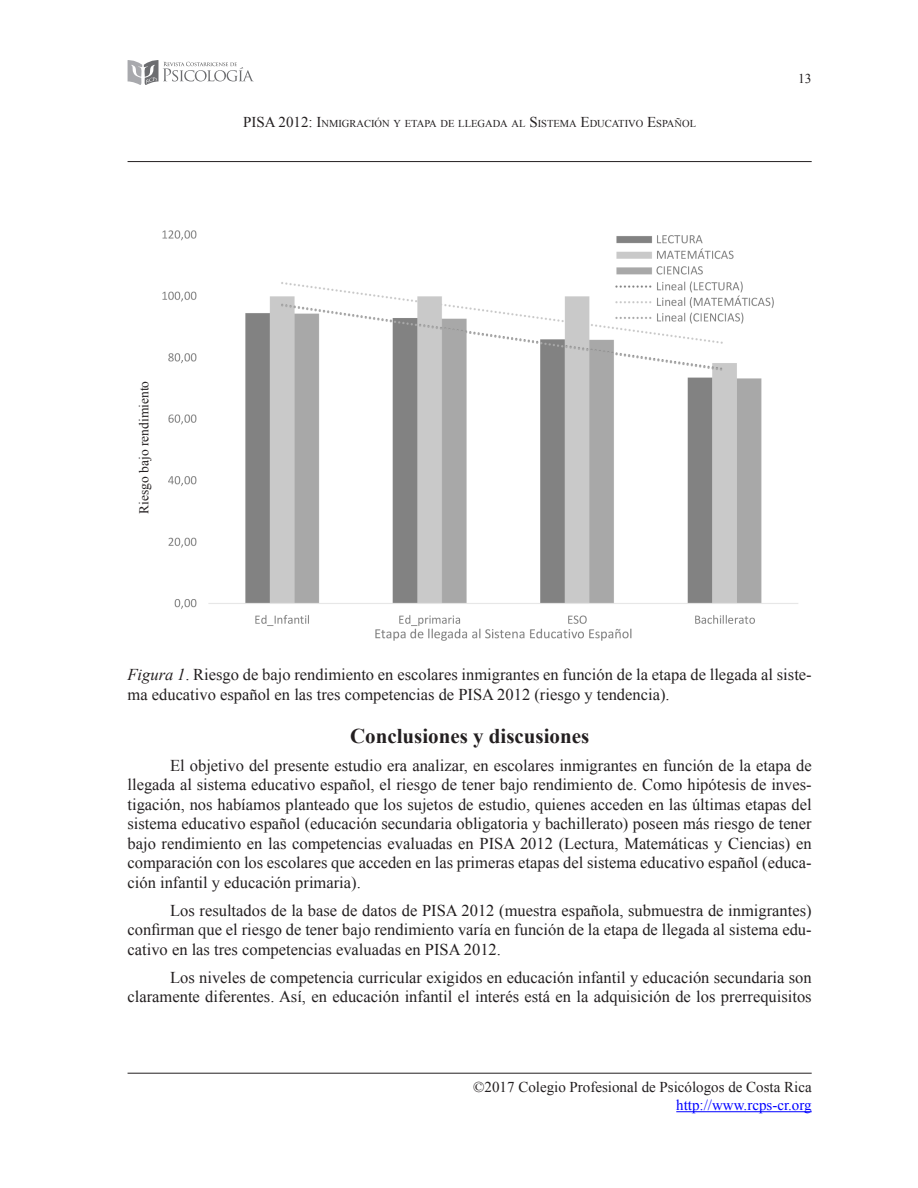
<style>
.page{position:relative;width:918px;height:1188px;background:#fff}
.page>*{position:absolute;margin:0;border:0;box-sizing:border-box;transform-origin:0 0}
._8_Titulo_secundario{font:700 21px "Times New Roman";color:#231f20}
._1_Contenido{font:16.5px/19.5px "Times New Roman";color:#231f20;text-align:justify}
.t1{font:15px "Times New Roman";color:#231f20}
.t2{font:15px "Times New Roman";color:#00f}
._14_Pie_de_tabla{font:13.5px "Times New Roman";color:#231f20}
.t3{font:10.5px "Times New Roman";color:#231f20}
.s1{font-size:15px}
.s2{font-style:italic}
</style>
<div class="page">
<hr style="left:676px;top:1111px;width:136px;height:1px;background:#00f">
<hr style="left:128px;top:161px;width:684px;height:1px;background:#231f20">
<hr style="left:128px;top:1073px;width:684px;height:1px;background:#231f20">
<svg style="left:128px;top:60px;width:126px;height:25px"></svg>
<img style="left:162px;top:230px;width:636px;height:411px">
<p class="t3" style="left:243px;top:117px;width:182px"><span class="s1">PISA 2012: I</span>NMIGRACIÓN Y ETAPA</p>
<p class="t3" style="left:441px;top:117px;width:257px">DE LLEGADA AL <span class="s1">S</span>IS TEMA <span class="s1">E</span>DUCATIVO <span class="s1">E</span>SPAÑOL</p>
<p class="_14_Pie_de_tabla" style="left:135px;top:514px;width:134px;rotate:-90deg">Riesgo bajo rendimiento</p>
<p class="_14_Pie_de_tabla" style="left:798px;top:70px;width:15px">13</p>
<p class="_1_Contenido" style="left:128px;top:665px;width:686px"><span class="s2">Figura 1</span>. Riesgo de bajo rendimiento en escolares inmigrantes en función de la etapa de llegada al siste&shy;ma educativo español en las tres competencias de PISA 2012 (riesgo y tendencia).</p>
<p class="_8_Titulo_secundario" style="left:350px;top:721px;width:241px">Conclusiones y discusiones</p>
<p class="_1_Contenido" style="left:128px;top:755px;width:686px;text-indent:43px">El objetivo del presente estudio era analizar, en escolares inmigrantes en función de la etapa de llegada al sistema educativo español, el riesgo de tener bajo rendimiento de. Como hipótesis de inves&shy;tigación, nos habíamos planteado que los sujetos de estudio, quienes acceden en las últimas etapas del sistema educativo español (educación secundaria obligatoria y bachillerato) poseen más riesgo de tener bajo rendimiento en las competencias evaluadas en PISA 2012 (Lectura, Matemáticas y Ciencias) en comparación con los escolares que acceden en las primeras etapas del sistema educativo español (educa&shy;ción infantil y educación primaria).</p>
<p class="_1_Contenido" style="left:128px;top:900px;width:686px;text-indent:43px">Los resultados de la base de datos de PISA 2012 (muestra española, submuestra de inmigrantes) confirman que el riesgo de tener bajo rendimiento varía en función de la etapa de llegada al sistema edu&shy;cativo en las tres competencias evaluadas en PISA 2012.</p>
<p class="_1_Contenido" style="left:128px;top:967px;width:686px;text-align:right">Los niveles de competencia curricular exigidos en educación infantil y educación secundaria son claramente diferentes. Así, en educación infantil el interés está en la adquisición de los prerrequisitos</p>
<p class="t1" style="left:473px;top:1077px;width:340px">©2017 Colegio Profesional de Psicólogos de Costa Rica</p>
<p class="t2" style="left:676px;top:1095px;width:137px">http://www.rcps-cr.org</p>
</div>
